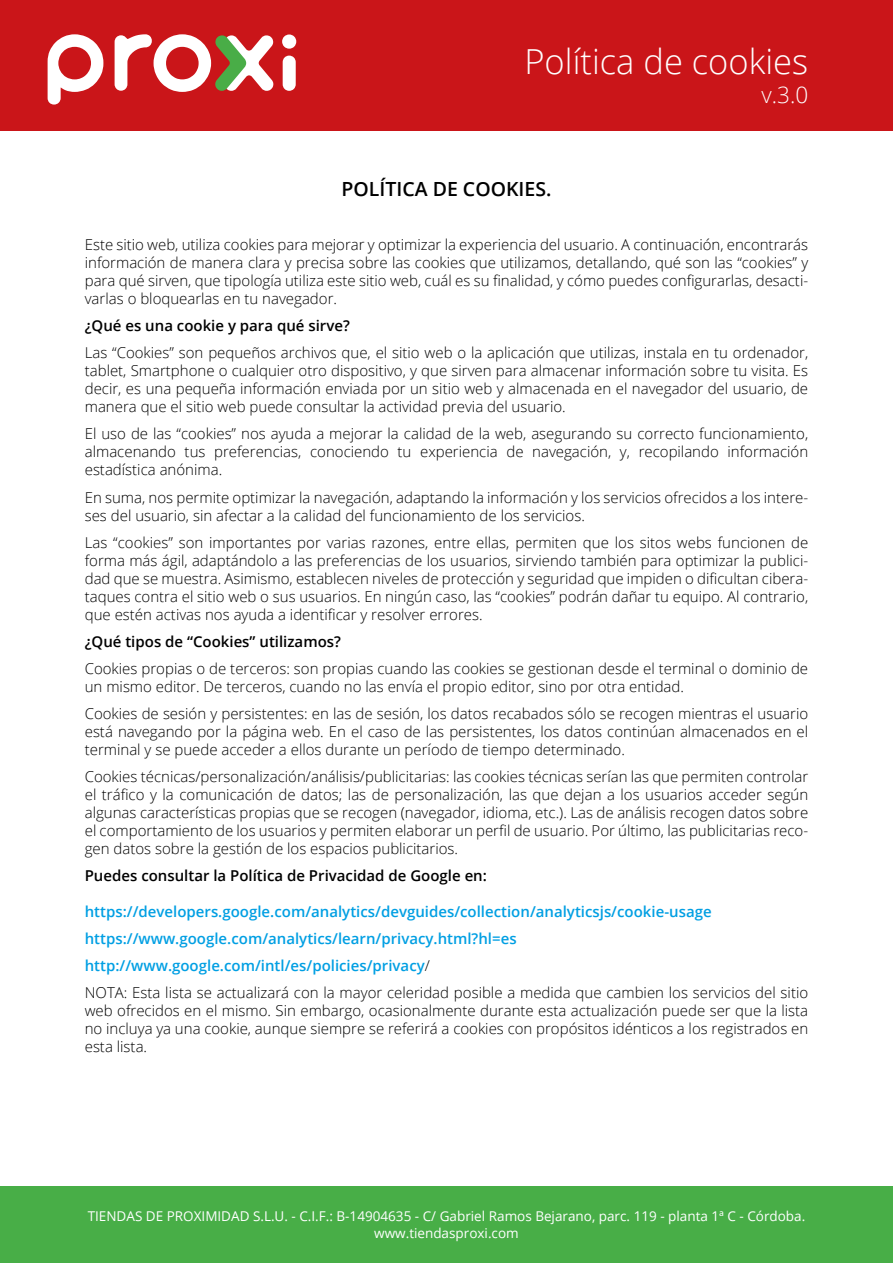
<style>
.page{position:relative;width:893px;height:1263px;background:#fff}
.page>*{position:absolute;margin:0;border:0;box-sizing:border-box;transform-origin:0 0}
.t1{font:300 34.5px "Open Sans";color:#fff}
.t2{font:300 22.5px "Open Sans";color:#fff}
.t3{font:600 19.5px "Open Sans";color:#000}
.t4{font:300 15px/18px "Open Sans";color:#000;text-align:justify}
.t5{font:600 15px/27px "Open Sans";color:#009fe3}
.t6{font:600 15px "Open Sans";color:#000}
.t7{font:13.5px/16.5px "Open Sans";color:#fff;text-align:center}
.s1{font-weight:300;color:#000}
</style>
<div class="page">
<div style="left:0;top:1187px;width:893px;height:76px;background:#48ae47"></div>
<div style="left:0;top:0;width:893px;height:131px;background:#ca1519"></div>
<svg style="left:48px;top:34px;width:55px;height:71px"></svg>
<svg style="left:283px;top:56px;width:13px;height:35px"></svg>
<svg style="left:282px;top:35px;width:14px;height:14px"></svg>
<svg style="left:115px;top:34px;width:158px;height:58px"></svg>
<h1 class="t1" style="left:524px;top:38px;width:285px">Política de cookies</h1>
<h2 class="t2" style="left:761px;top:79px;width:48px">v.3.0</h2>
<h3 class="t3" style="left:342px;top:176px;width:211px">POLÍTICA DE COOKIES.</h3>
<p class="t4" style="left:85px;top:236px;width:725px">Este sitio web, utiliza cookies para mejorar y optimizar la experiencia del usuario. A continuación, encontrarás información de manera clara y precisa sobre las cookies que utilizamos, detallando, qué son las “cookies” y para qué sirven, que tipología utiliza este sitio web, cuál es su finalidad, y cómo puedes configurarlas, desacti&shy;varlas o bloquearlas en tu navegador.</p>
<p class="t6" style="left:85px;top:316px;width:267px">¿Qué es una cookie y para qué sirve?</p>
<p class="t4" style="left:85px;top:344px;width:725px">Las “Cookies” son pequeños archivos que, el sitio web o la aplicación que utilizas, instala en tu ordenador, tablet, Smartphone o cualquier otro dispositivo, y que sirven para almacenar información sobre tu visita. Es decir, es una pequeña información enviada por un sitio web y almacenada en el navegador del usuario, de manera que el sitio web puede consultar la actividad previa del usuario.</p>
<p class="t4" style="left:85px;top:425px;width:725px">El uso de las “cookies” nos ayuda a mejorar la calidad de la web, asegurando su correcto funcionamiento, almacenando tus preferencias, conociendo tu experiencia de navegación, y, recopilando información estadística anónima.</p>
<p class="t4" style="left:85px;top:488px;width:725px">En suma, nos permite optimizar la navegación, adaptando la información y los servicios ofrecidos a los intere&shy;ses del usuario, sin afectar a la calidad del funcionamiento de los servicios.</p>
<p class="t4" style="left:85px;top:533px;width:725px">Las “cookies” son importantes por varias razones, entre ellas, permiten que los sitos webs funcionen de forma más ágil, adaptándolo a las preferencias de los usuarios, sirviendo también para optimizar la publici&shy;dad que se muestra. Asimismo, establecen niveles de protección y seguridad que impiden o dificultan cibera&shy;taques contra el sitio web o sus usuarios. En ningún caso, las “cookies” podrán dañar tu equipo. Al contrario, que estén activas nos ayuda a identificar y resolver errores.</p>
<p class="t6" style="left:85px;top:631px;width:258px">¿Qué tipos de “Cookies” utilizamos?</p>
<p class="t4" style="left:85px;top:659px;width:725px">Cookies propias o de terceros: son propias cuando las cookies se gestionan desde el terminal o dominio de un mismo editor. De terceros, cuando no las envía el propio editor, sino por otra entidad.</p>
<p class="t4" style="left:85px;top:704px;width:725px">Cookies de sesión y persistentes: en las de sesión, los datos recabados sólo se recogen mientras el usuario está navegando por la página web. En el caso de las persistentes, los datos continúan almacenados en el terminal y se puede acceder a ellos durante un período de tiempo determinado.</p>
<p class="t4" style="left:85px;top:767px;width:725px">Cookies técnicas/personalización/análisis/publicitarias: las cookies técnicas serían las que permiten controlar el tráfico y la comunicación de datos; las de personalización, las que dejan a los usuarios acceder según algunas características propias que se recogen (navegador, idioma, etc.). Las de análisis recogen datos sobre el comportamiento de los usuarios y permiten elaborar un perfil de usuario. Por último, las publicitarias reco&shy;gen datos sobre la gestión de los espacios publicitarios.</p>
<p class="t6" style="left:85px;top:865px;width:404px">Puedes consultar la Política de Privacidad de Google en:</p>
<p class="t5" style="left:85px;top:897px;width:725px">https://developers.google.com/analytics/devguides/collection/analyticsjs/cookie-usage https://www.google.com/analytics/learn/privacy.html?hl=es http://www.google.com/intl/es/policies/privacy<span class="s1">/<br>NOTA: Esta lista se actualizará con la mayor celeridad posible a medida que cambien los servicios del sitio</span></p>
<p class="t4" style="left:85px;top:1001px;width:725px">web ofrecidos en el mismo. Sin embargo, ocasionalmente durante esta actualización puede ser que la lista no incluya ya una cookie, aunque siempre se referirá a cookies con propósitos idénticos a los registrados en esta lista.</p>
<p class="t7" style="left:88px;top:1208px;width:719px">TIENDAS DE PROXIMIDAD S.L.U. - C.I.F.: B-14904635 - C/ Gabriel Ramos Bejarano, parc. 119 - planta 1ª C - Córdoba. www.tiendasproxi.com</p>
</div>
